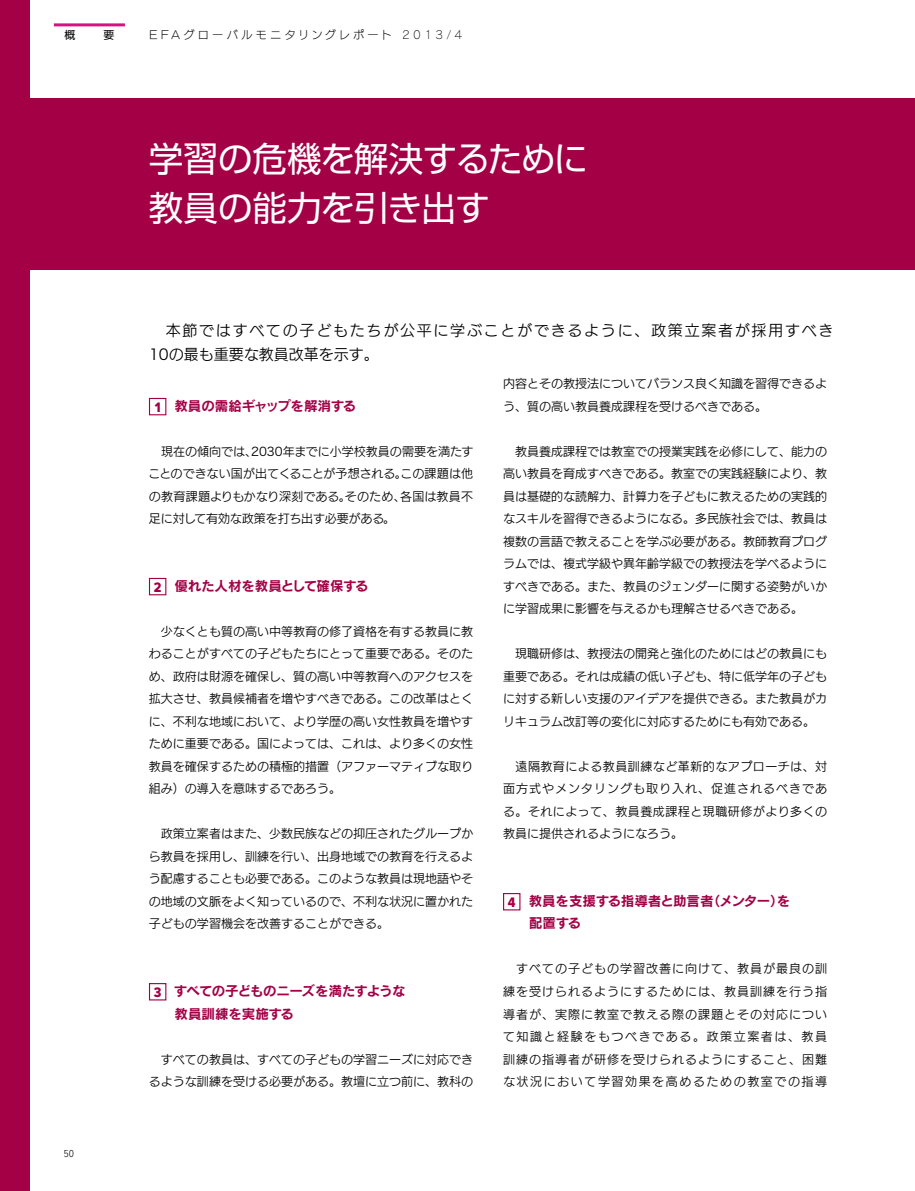
<style>
.page{position:relative;width:915px;height:1191px;background:#fff}
.page>*{position:absolute;margin:0;border:0;box-sizing:border-box;transform-origin:0 0}
.t1{font:34.5px/49.5px "Shin Go Pro";letter-spacing:-.01em;color:#fff}
.t2{font:15px/24px "New Rodin Pro M";letter-spacing:.115em;color:#000}
.t3{font:13.5px/22.5px "Rodin Pro B";letter-spacing:-.02em;color:#a30046}
.t4{font:13.5px "Rodin Pro B";color:#a30046}
.t5{font:12px/22.5px "New Rodin Pro M";color:#000;text-align:justify}
.t6{font:11.25px "New Rodin Pro L";letter-spacing:.28em;color:#000}
.t7{font:10.8px "Shin Go Pro";color:#000}
.t8{font:300 10.5px "Proxima Nova Cond";color:#000}
.s1{font-family:"Rodin Pro L"}
.s2{font-family:"Hira Kaku Pro W3"}
.s3{font-family:"Proxima Nova Cond Extrabld";font-size:14.25px}
</style>
<div class="page">
<div style="left:0;top:98px;width:914px;height:172px;background:#a30046"></div>
<div style="left:0;top:0;width:30px;height:1191px;background:#a30046"></div>
<hr style="left:54px;top:23px;width:71px;height:3px;background:#d7117e">
<div style="left:149px;top:398px;width:17px;height:17px;border:1px solid #a30046"></div>
<div style="left:149px;top:578px;width:17px;height:17px;border:1px solid #a30046"></div>
<div style="left:149px;top:983px;width:17px;height:17px;border:1px solid #a30046"></div>
<div style="left:503px;top:893px;width:17px;height:17px;border:1px solid #a30046"></div>
<p class="t7" style="left:64px;top:26px;width:52px">概　　要</p>
<p class="t6" style="left:149px;top:25px;width:315px">EFAグローバルモニタリングレポート <span class="s1">2013/4</span></p>
<h1 class="t1" style="left:149px;top:130px;width:441px">学習の危機を解決するために教員の能力を引き出す</h1>
<p class="t8" style="left:64px;top:1147px;width:12px">50</p>
<p class="t2" style="left:149px;top:317px;width:686px">　本節ではすべての子どもたちが公平に学ぶことができるように、政策立案者が採用すべき<br><span class="s2">10</span>の最も重要な教員改革を示す。</p>
<p class="t4" style="left:155px;top:396px;width:203px"><span class="s3">1</span> 教員の需給ギャップを解消する</p>
<p class="t5" style="left:148px;top:439px;width:326px">　現在の傾向では、<span class="s2">2030</span>年までに小学校教員の需要を満たすことのできない国が出てくることが予想される。この課題は他の教育課題よりもかなり深刻である。そのため、各国は教員不足に対して有効な政策を打ち出す必要がある。</p>
<p class="t5" style="left:503px;top:371px;width:325px">内容とその教授法についてバランス良く知識を習得できるよう、質の高い教員養成課程を受けるべきである。</p>
<p class="t5" style="left:503px;top:439px;width:325px">　教員養成課程では教室での授業実践を必修にして、能力の高い教員を育成すべきである。教室での実践経験により、教員は基礎的な読解力、計算力を子どもに教えるための実践的なスキルを習得できるようになる。多民族社会では、教員は複数の言語で教えることを学ぶ必要がある。教師教育プログラムでは、複式学級や異年齢学級での教授法を学べるようにすべきである。また、教員のジェンダーに関する姿勢がいかに学習成果に影響を与えるかも理解させるべきである。</p>
<p class="t5" style="left:503px;top:641px;width:325px">　現職研修は、教授法の開発と強化のためにはどの教員にも重要である。それは成績の低い子ども、特に低学年の子どもに対する新しい支援のアイデアを提供できる。また教員がカリキュラム改訂等の変化に対応するためにも有効である。</p>
<p class="t5" style="left:503px;top:754px;width:326px">　遠隔教育による教員訓練など革新的なアプローチは、対面方式やメンタリングも取り入れ、促進されるべきである。それによって、教員養成課程と現職研修がより多くの教員に提供されるようになろう。</p>
<p class="t3" style="left:154px;top:574px;width:216px"><span class="s3">2</span> 優れた人材を教員として確保する</p>
<p class="t5" style="left:149px;top:619px;width:325px">　少なくとも質の高い中等教育の修了資格を有する教員に教わることがすべての子どもたちにとって重要である。そのため、政府は財源を確保し、質の高い中等教育へのアクセスを拡大させ、教員候補者を増やすべきである。この改革はとくに、不利な地域において、より学歴の高い女性教員を増やすために重要である。国によっては、これは、より多くの女性教員を確保するための積極的措置（アファーマティブな取り組み）の導入を意味するであろう。</p>
<p class="t5" style="left:149px;top:821px;width:325px">　政策立案者はまた、少数民族などの抑圧されたグループから教員を採用し、訓練を行い、出身地域での教育を行えるよう配慮することも必要である。このような教員は現地語やその地域の文脈をよく知っているので、不利な状況に置かれた子どもの学習機会を改善することができる。</p>
<p class="t3" style="left:529px;top:889px;width:262px;text-indent:-21px"><span class="s3">4</span> 教員を支援する指導者と助言者（メンター）を配置する</p>
<p class="t5" style="left:503px;top:956px;width:325px">　すべての子どもの学習改善に向けて、教員が最良の訓練を受けられるようにするためには、教員訓練を行う指導者が、実際に教室で教える際の課題とその対応について知識と経験をもつべきである。政策立案者は、教員訓練の指導者が研修を受けられるようにすること、困難な状況において学習効果を高めるための教室での指導</p>
<p class="t3" style="left:149px;top:979px;width:258px;text-indent:5px"><span class="s3">3</span> すべての子どものニーズを満たすような　 教員訓練を実施する</p>
<p class="t5" style="left:149px;top:1046px;width:325px">　すべての教員は、すべての子どもの学習ニーズに対応できるような訓練を受ける必要がある。教壇に立つ前に、教科の</p>
</div>
